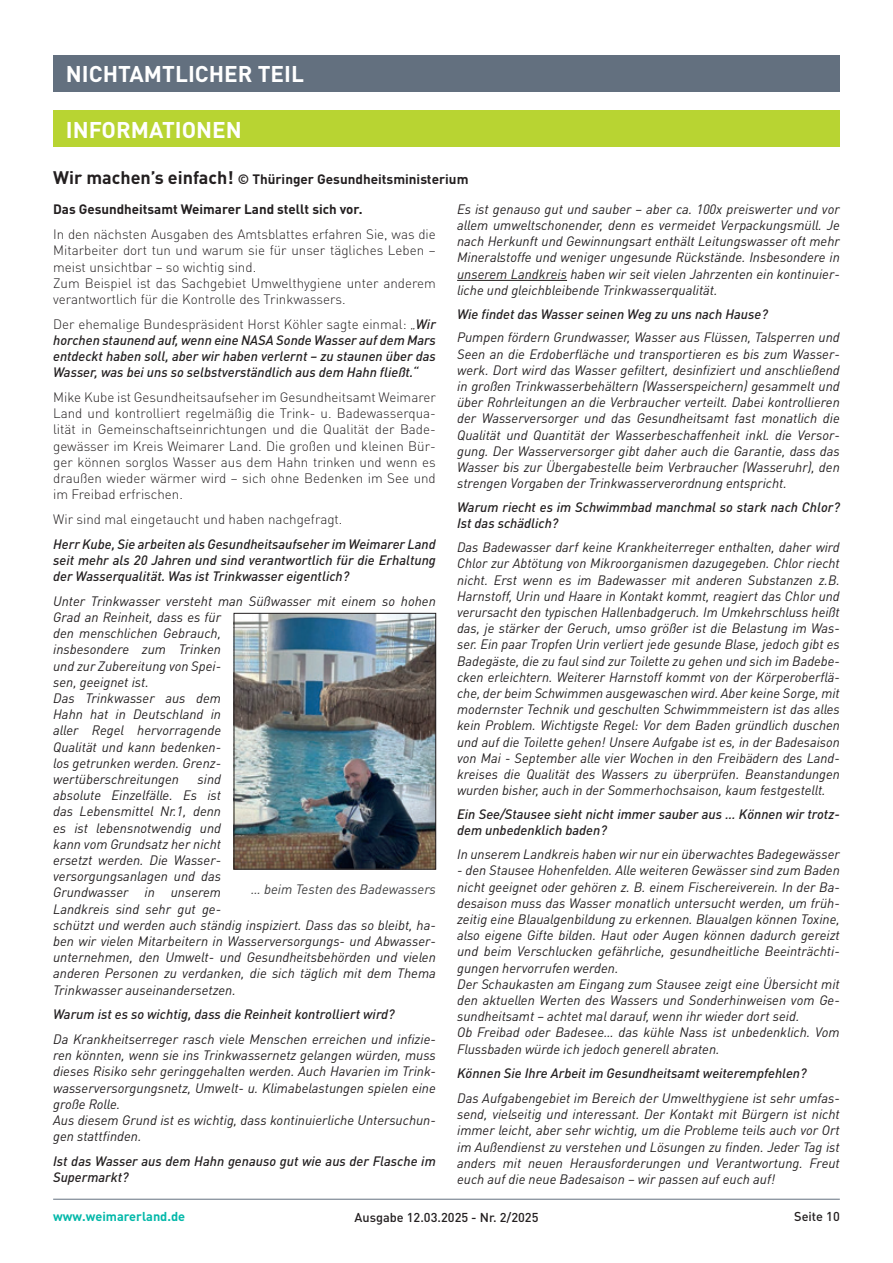
<style>
.page{position:relative;width:893px;height:1263px;background:#fff}
.page>*{position:absolute;margin:0;border:0;box-sizing:border-box;transform-origin:0 0}
.t1{font:700 22.5px "DIN Pro";color:#fff}
.t2{font:italic 13.5px/16.2px "DIN Pro";color:#231f20}
.t3{font:italic 500 13.5px/16.2px "DIN Pro";color:#231f20}
.t4{font:300 13.5px/16.2px "DIN Pro";color:#231f20}
.t5{font:700 13.5px "DIN Pro";color:#231f20}
.t6{font:italic 13.5px "DIN Pro";color:#3e3e3f}
.t7{font:500 12.75px "DIN Pro";color:#231f20}
.t8{font:700 12.75px "DIN Pro";color:#03b8a9}
.s1{font-size:18px}
.s2{font-weight:300;font-style:normal}
</style>
<div class="page">
<hr style="left:53px;top:1199px;width:787px;height:1px;background:#63707f">
<div style="left:53px;top:111px;width:787px;height:36px;background:#b8d432"></div>
<div style="left:53px;top:55px;width:787px;height:36px;background:#63707f"></div>
<hr style="left:457px;top:280px;width:110px;height:1px;background:#231f20">
<img style="left:236px;top:615px;width:198px;height:252px">
<div style="left:234px;top:613px;width:202px;height:256px;border:1px solid #231f20"></div>
<h1 class="t1" style="left:66px;top:59px;width:240px">NICHTAMTLICHER TEIL</h1>
<h1 class="t1" style="left:66px;top:115px;width:177px">INFORMATIONEN</h1>
<p class="t5" style="left:53px;top:170px;width:417px"><span class="s1">Wir machen’s einfach!</span> © Thüringer Gesundheitsministerium</p>
<p class="t5" style="left:53px;top:200px;width:311px">Das Gesundheitsamt Weimarer Land stellt sich vor.</p>
<p class="t4" style="left:53px;top:226px;width:384px">In den nächsten Ausgaben des Amtsblattes erfahren Sie, was die Mitarbeiter dort tun und warum sie für unser tägliches Leben – meist unsichtbar – so wichtig sind.<br>Zum Beispiel ist das Sachgebiet Umwelthygiene unter anderem verantwortlich für die Kontrolle des Trinkwassers.</p>
<p class="t3" style="left:53px;top:314px;width:384px;text-align:justify"><span class="s2">Der ehemalige Bundespräsident Horst Köhler sagte einmal: „</span>Wir horchen staunend auf, wenn eine NASA Sonde Wasser auf dem Mars entdeckt haben soll, aber wir haben verlernt – zu staunen über das Wasser, was bei uns so selbstverständlich aus dem Hahn fließt.“</p>
<p class="t4" style="left:53px;top:388px;width:384px;text-align:justify">Mike Kube ist Gesundheitsaufseher im Gesundheitsamt Weimarer Land und kontrolliert regelmäßig die Trink- u. Badewasserqua&shy;lität in Gemeinschaftseinrichtungen und die Qualität der Bade&shy;gewässer im Kreis Weimarer Land. Die großen und kleinen Bür&shy;ger können sorglos Wasser aus dem Hahn trinken und wenn es draußen wieder wärmer wird – sich ohne Bedenken im See und im Freibad erfrischen.</p>
<p class="t4" style="left:53px;top:510px;width:291px">Wir sind mal eingetaucht und haben nachgefragt.</p>
<p class="t3" style="left:53px;top:534px;width:384px;text-align:justify">Herr Kube, Sie arbeiten als Gesundheitsaufseher im Weimarer Land seit mehr als 20 Jahren und sind verantwortlich für die Erhaltung der Wasserqualität. Was ist Trinkwasser eigentlich?</p>
<p class="t2" style="left:53px;top:591px;width:384px">Unter Trinkwasser versteht man Süßwasser mit einem so hohen<br>Grad an Reinheit, dass es für<br>den menschlichen Gebrauch,<br>insbesondere zum Trinken<br>und zur Zubereitung von Spei-<br>sen, geeignet ist.<br>Das Trinkwasser aus dem<br>Hahn hat in Deutschland in<br>aller Regel hervorragende<br>Qualität und kann bedenken-<br>los getrunken werden. Grenz-<br>wertüberschreitungen</p>
<p class="t2" style="left:53px;top:770px;width:384px;text-indent:144px">sind<br>absolute Einzelfälle. Es ist<br>das Lebensmittel Nr.1, denn<br>es ist lebensnotwendig und<br>kann vom Grundsatz her nicht<br>ersetzt werden. Die Wasser-<br>versorgungsanlagen und das<br>Grundwasser in unserem<br>Landkreis sind sehr gut ge-<br>schützt und werden auch ständig inspiziert. Dass das so bleibt, ha&shy;ben wir vielen Mitarbeitern in Wasserversorgungs- und Abwasser&shy;unternehmen, den Umwelt- und Gesundheitsbehörden und vielen anderen Personen zu verdanken, die sich täglich mit dem Thema Trinkwasser auseinandersetzen.</p>
<p class="t3" style="left:53px;top:1005px;width:343px">Warum ist es so wichtig, dass die Reinheit kontrolliert wird?</p>
<p class="t2" style="left:53px;top:1030px;width:384px">Da Krankheitserreger rasch viele Menschen erreichen und infizie&shy;ren könnten, wenn sie ins Trinkwassernetz gelangen würden, muss dieses Risiko sehr geringgehalten werden. Auch Havarien im Trink&shy;wasserversorgungsnetz, Umwelt- u. Klimabelastungen spielen eine große Rolle.<br>Aus diesem Grund ist es wichtig, dass kontinuierliche Untersuchun&shy;gen stattfinden.</p>
<p class="t3" style="left:53px;top:1151px;width:384px">Ist das Wasser aus dem Hahn genauso gut wie aus der Flasche im<br>Supermarkt?</p>
<p class="t6" style="left:251px;top:878px;width:186px">… beim Testen des Badewassers</p>
<p class="t2" style="left:457px;top:199px;width:384px;text-align:justify">Es ist genauso gut und sauber – aber ca. 100x preiswerter und vor allem umweltschonender, denn es vermeidet Verpackungsmüll. Je nach Herkunft und Gewinnungsart enthält Leitungswasser oft mehr Mineralstoffe und weniger ungesunde Rückstände. Insbesondere in unserem Landkreis haben wir seit vielen Jahrzenten ein kontinuier&shy;liche und gleichbleibende Trinkwasserqualität.</p>
<p class="t3" style="left:457px;top:304px;width:312px">Wie findet das Wasser seinen Weg zu uns nach Hause?</p>
<p class="t2" style="left:457px;top:328px;width:384px;text-align:justify">Pumpen fördern Grundwasser, Wasser aus Flüssen, Talsperren und Seen an die Erdoberfläche und transportieren es bis zum Wasser&shy;werk. Dort wird das Wasser gefiltert, desinfiziert und anschließend in großen Trinkwasserbehältern (Wasserspeichern) gesammelt und über Rohrleitungen an die Verbraucher verteilt. Dabei kontrollieren der Wasserversorger und das Gesundheitsamt fast monatlich die Qualität und Quantität der Wasserbeschaffenheit inkl. die Versor&shy;gung. Der Wasserversorger gibt daher auch die Garantie, dass das Wasser bis zur Übergabestelle beim Verbraucher (Wasseruhr), den strengen Vorgaben der Trinkwasserverordnung entspricht.</p>
<p class="t3" style="left:457px;top:498px;width:384px">Warum riecht es im Schwimmbad manchmal so stark nach Chlor?<br>Ist das schädlich?</p>
<p class="t2" style="left:457px;top:538px;width:384px;text-align:justify">Das Badewasser darf keine Krankheiterreger enthalten, daher wird Chlor zur Abtötung von Mikroorganismen dazugegeben. Chlor riecht nicht. Erst wenn es im Badewasser mit anderen Substanzen z.B.<br>Harnstoff, Urin und Haare in Kontakt kommt, reagiert das Chlor und verursacht den typischen Hallenbadgeruch. Im Umkehrschluss heißt das, je stärker der Geruch, umso größer ist die Belastung im Was&shy;ser. Ein paar Tropfen Urin verliert jede gesunde Blase, jedoch gibt es Badegäste, die zu faul sind zur Toilette zu gehen und sich im Badebe&shy;cken erleichtern. Weiterer Harnstoff kommt von der Körperoberflä&shy;che, der beim Schwimmen ausgewaschen wird. Aber keine Sorge, mit modernster Technik und geschulten Schwimmmeistern ist das alles kein Problem. Wichtigste Regel: Vor dem Baden gründlich duschen und auf die Toilette gehen! Unsere Aufgabe ist es, in der Badesaison von Mai - September alle vier Wochen in den Freibädern des Land&shy;kreises die Qualität des Wassers zu überprüfen. Beanstandungen wurden bisher, auch in der Sommerhochsaison, kaum festgestellt.</p>
<p class="t3" style="left:457px;top:805px;width:384px">Ein See/Stausee sieht nicht immer sauber aus … Können wir trotz&shy;dem unbedenklich baden?</p>
<p class="t2" style="left:457px;top:845px;width:384px">In unserem Landkreis haben wir nur ein überwachtes Badegewässer</p>
<p class="t2" style="left:457px;top:861px;width:384px">- den Stausee Hohenfelden. Alle weiteren Gewässer sind zum Baden nicht geeignet oder gehören z. B. einem Fischereiverein. In der Ba&shy;desaison muss das Wasser monatlich untersucht werden, um früh&shy;zeitig eine Blaualgenbildung zu erkennen. Blaualgen können Toxine, also eigene Gifte bilden. Haut oder Augen können dadurch gereizt und beim Verschlucken gefährliche, gesundheitliche Beeinträchti&shy;gungen hervorrufen werden.<br>Der Schaukasten am Eingang zum Stausee zeigt eine Übersicht mit den aktuellen Werten des Wassers und Sonderhinweisen vom Ge&shy;sundheitsamt – achtet mal darauf, wenn ihr wieder dort seid.<br>Ob Freibad oder Badesee… das kühle Nass ist unbedenklich. Vom Flussbaden würde ich jedoch generell abraten.</p>
<p class="t3" style="left:457px;top:1064px;width:351px">Können Sie Ihre Arbeit im Gesundheitsamt weiterempfehlen?</p>
<p class="t2" style="left:457px;top:1089px;width:384px;text-align:justify">Das Aufgabengebiet im Bereich der Umwelthygiene ist sehr umfas&shy;send, vielseitig und interessant. Der Kontakt mit Bürgern ist nicht immer leicht, aber sehr wichtig, um die Probleme teils auch vor Ort im Außendienst zu verstehen und Lösungen zu finden. Jeder Tag ist anders mit neuen Herausforderungen und Verantwortung. Freut euch auf die neue Badesaison – wir passen auf euch auf!</p>
<p class="t8" style="left:53px;top:1208px;width:134px">www.weimarerland.de</p>
<p class="t7" style="left:354px;top:1208px;width:186px">Ausgabe 12.03.2025 - Nr. 2/2025</p>
<p class="t7" style="left:794px;top:1208px;width:47px">Seite 10</p>
</div>
